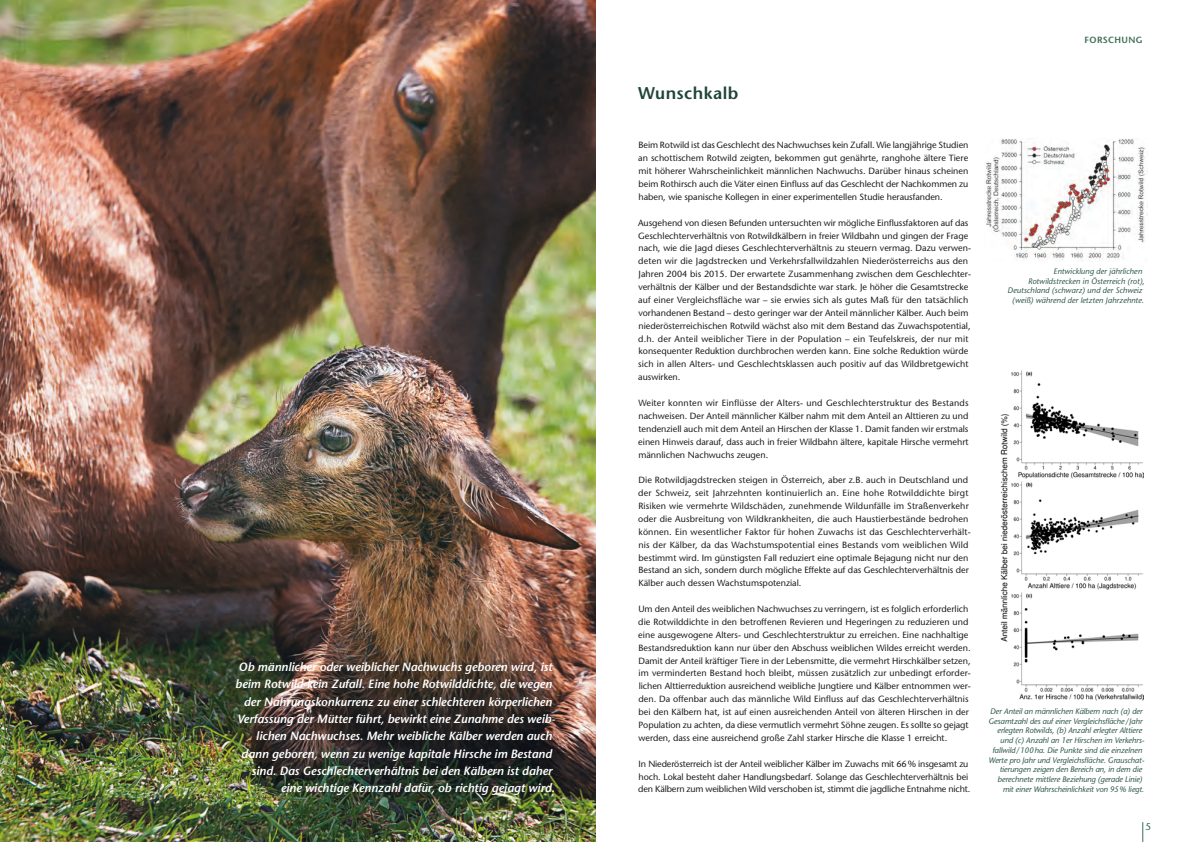
<style>
.page{position:relative;width:1191px;height:842px;background:#fff}
.page>*{position:absolute;margin:0;border:0;box-sizing:border-box;transform-origin:0 0}
.t1{font:600 17px "Stone Sans Std";letter-spacing:.025em;color:#1f4437}
.t2{font:italic 600 12px/17.3px "Stone Sans Std";letter-spacing:-.005em;color:#fff;text-align:right}
.t3{font:500 10px "Stone Sans Std";color:#3d6f55}
.t4{font:500 9px/12.9px "Stone Sans Std";color:#1d1e1f}
.t5{font:600 9px "Stone Sans Std";letter-spacing:.04em;color:#3d6f55}
.t6{font:italic 500 8px/9.8px "Stone Sans Std";letter-spacing:-.015em;color:#2c5746;text-align:right}
</style>
<div class="page">
<svg style="left:1142px;top:822px;width:1px;height:20px"></svg>
<img style="left:0;top:0;width:595px;height:842px">
<img style="left:985px;top:138px;width:161px;height:122px">
<img style="left:1000px;top:370px;width:143px;height:331px">
<p class="t2" style="left:235px;top:658px;width:321px">Ob männlicher oder weiblicher Nachwuchs geboren wird, ist beim Rotwild kein Zufall. Eine hohe Rotwilddichte, die wegen der Nahrungskonkurrenz zu einer schlechteren körperlichen Verfassung der Mütter führt, bewirkt eine Zunahme des weib&shy;lichen Nachwuchses. Mehr weibliche Kälber werden auch dann geboren, wenn zu wenige kapitale Hirsche im Bestand sind. Das Geschlechterverhältnis bei den Kälbern ist daher eine wichtige Kennzahl dafür, ob richtig gejagt wird.</p>
<h1 class="t1" style="left:638px;top:83px;width:102px">Wunschkalb</h1>
<p class="t4" style="left:638px;top:139px;width:332px;text-align:justify">Beim Rotwild ist das Geschlecht des Nachwuchses kein Zufall. Wie langjährige Studien an schottischem Rotwild zeigten, bekommen gut genährte, ranghohe ältere Tiere mit höherer Wahrscheinlichkeit männlichen Nachwuchs. Darüber hinaus scheinen beim Rothirsch auch die Väter einen Einfluss auf das Geschlecht der Nachkommen zu haben, wie spanische Kollegen in einer experimentellen Studie herausfanden.</p>
<p class="t4" style="left:638px;top:216px;width:334px">Ausgehend von diesen Befunden untersuchten wir mögliche Einflussfaktoren auf das Geschlechterverhältnis von Rotwildkälbern in freier Wildbahn und gingen der Frage nach, wie die Jagd dieses Geschlechterverhältnis zu steuern vermag. Dazu verwen&shy;deten wir die Jagdstrecken und Verkehrsfallwildzahlen Niederösterreichs aus den Jahren 2004 bis 2015. Der erwartete Zusammenhang zwischen dem Geschlechter&shy;verhältnis der Kälber und der Bestandsdichte war stark. Je höher die Gesamtstrecke auf einer Vergleichsfläche war – sie erwies sich als gutes Maß für den tatsächlich vorhandenen Bestand – desto geringer war der Anteil männlicher Kälber. Auch beim niederösterreichischen Rotwild wächst also mit dem Bestand das Zuwachspotential, d.h. der Anteil weiblicher Tiere in der Population – ein Teufelskreis, der nur mit konsequenter Reduktion durchbrochen werden kann. Eine solche Reduktion würde sich in allen Alters- und Geschlechtsklassen auch positiv auf das Wildbretgewicht auswirken.</p>
<p class="t4" style="left:638px;top:396px;width:332px;text-align:justify">Weiter konnten wir Einflüsse der Alters- und Geschlechterstruktur des Bestands nachweisen. Der Anteil männlicher Kälber nahm mit dem Anteil an Alttieren zu und tendenziell auch mit dem Anteil an Hirschen der Klasse 1. Damit fanden wir erstmals einen Hinweis darauf, dass auch in freier Wildbahn ältere, kapitale Hirsche vermehrt männlichen Nachwuchs zeugen.</p>
<p class="t4" style="left:638px;top:474px;width:334px">Die Rotwildjagdstrecken steigen in Österreich, aber z.B. auch in Deutschland und der Schweiz, seit Jahrzehnten kontinuierlich an. Eine hohe Rotwilddichte birgt Risiken wie vermehrte Wildschäden, zunehmende Wildunfälle im Straßenverkehr oder die Ausbreitung von Wildkrankheiten, die auch Haustierbestände bedrohen können. Ein wesentlicher Faktor für hohen Zuwachs ist das Geschlechterverhält&shy;nis der Kälber, da das Wachstumspotential eines Bestands vom weiblichen Wild bestimmt wird. Im günstigsten Fall reduziert eine optimale Bejagung nicht nur den Bestand an sich, sondern durch mögliche Effekte auf das Geschlechterverhältnis der Kälber auch dessen Wachstumspotenzial.</p>
<p class="t4" style="left:638px;top:602px;width:334px">Um den Anteil des weiblichen Nachwuchses zu verringern, ist es folglich erforderlich die Rotwilddichte in den betroffenen Revieren und Hegeringen zu reduzieren und eine ausgewogene Alters- und Geschlechterstruktur zu erreichen. Eine nachhaltige Bestandsreduktion kann nur über den Abschuss weiblichen Wildes erreicht werden.<br>Damit der Anteil kräftiger Tiere in der Lebensmitte, die vermehrt Hirschkälber setzen, im verminderten Bestand hoch bleibt, müssen zusätzlich zur unbedingt erforder&shy;lichen Alttierreduktion ausreichend weibliche Jungtiere und Kälber entnommen wer&shy;den. Da offenbar auch das männliche Wild Einfluss auf das Geschlechterverhältnis bei den Kälbern hat, ist auf einen ausreichenden Anteil von älteren Hirschen in der Population zu achten, da diese vermutlich vermehrt Söhne zeugen. Es sollte so gejagt werden, dass eine ausreichend große Zahl starker Hirsche die Klasse 1 erreicht.</p>
<p class="t4" style="left:638px;top:757px;width:333px">In Niederösterreich ist der Anteil weiblicher Kälber im Zuwachs mit 66% insgesamt zu hoch. Lokal besteht daher Handlungsbedarf. Solange das Geschlechterverhältnis bei den Kälbern zum weiblichen Wild verschoben ist, stimmt die jagdliche Entnahme nicht.</p>
<p class="t5" style="left:1084px;top:34px;width:60px">FORSCHUNG</p>
<p class="t6" style="left:1053px;top:266px;width:90px">Entwicklung der jährlichen</p>
<p class="t6" style="left:1028px;top:276px;width:118px">Rotwildstrecken in Österreich (rot),</p>
<p class="t6" style="left:1007px;top:286px;width:136px">Deutschland (schwarz) und der Schweiz</p>
<p class="t6" style="left:1012px;top:295px;width:133px">(weiß) während der letzten Jahrzehnte.</p>
<p class="t6" style="left:988px;top:706px;width:157px">Der Anteil an männlichen Kälbern nach (a) der Gesamtzahl des auf einer Vergleichsfläche/Jahr erlegten Rotwilds, (b) Anzahl erlegter Alttiere und (c) Anzahl an 1er Hirschen im Verkehrs&shy;fallwild/100ha. Die Punkte sind die einzelnen Werte pro Jahr und Vergleichsfläche. Grauschat&shy;tierungen zeigen den Bereich an, in dem die berechnete mittlere Beziehung (gerade Linie) mit einer Wahrscheinlichkeit von 95% liegt.</p>
<p class="t3" style="left:1145px;top:820px;width:7px">5</p>
</div>
